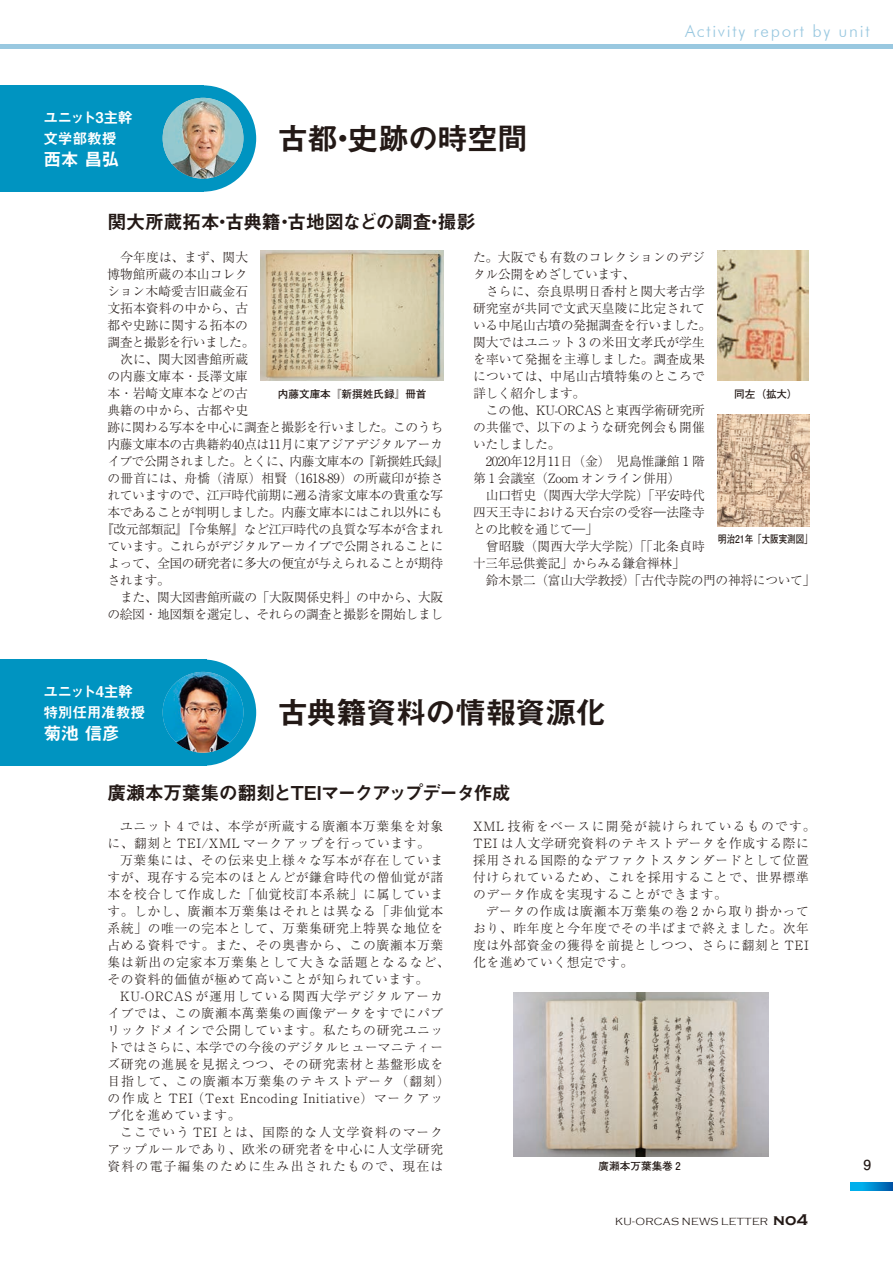
<style>
.page{position:relative;width:893px;height:1263px;background:#fff}
.page>*{position:absolute;margin:0;border:0;box-sizing:border-box;transform-origin:0 0}
.t1{font:30.9px "Midashi Go Pro MB31";letter-spacing:-.035em;color:#231916}
.t2{font:19.2px "Midashi Go Pro MB31";letter-spacing:-.04em;color:#231916}
.t3{font:17.85px "Midashi Go Pro MB31";letter-spacing:-.04em;color:#fff}
.t4{font:300 16.95px "Futura BT";letter-spacing:.1em;color:#99c8e0}
.t5{font:14.85px/21.3px "Midashi Go Pro MB31";letter-spacing:-.035em;color:#fff}
.t6{font:700 13.8px "Futo Go B101 Pr 6";color:#231916}
.t7{font:300 12.75px/17px "Ryumin Pr 6";letter-spacing:.015em;color:#231916;text-align:justify}
.t8{font:300 12.75px/17px "Ryumin Pr 6";letter-spacing:.055em;color:#231916}
.t9{font:300 12.75px/17px "Ryumin Pr 6";letter-spacing:-.025em;color:#231916}
.t10{font:300 12.75px/17px "Ryumin Pr 6";letter-spacing:.05em;color:#231916}
.t11{font:300 12.75px "Ryumin Pr 6";letter-spacing:-.05em;color:#231916}
.t12{font:700 10.65px "Futo Go B101 Pr 6";color:#231916}
.t13{font:300 10.65px "Copperplate Gothic";letter-spacing:.035em;color:#231916}
.t14{font:700 10.65px "Futo Go B101 Pr 6";color:#231916;scale:.8 1}
.s1{font-weight:700;font-size:15.9px}
</style>
<div class="page">
<hr style="left:0;top:45px;width:893px;height:4px;background:#99c8e0">
<div style="left:150px;top:85px;width:106px;height:107px;background:#0094c1;border-radius:50%"></div>
<div style="left:150px;top:659px;width:106px;height:107px;background:#0094c1;border-radius:50%"></div>
<div style="left:0;top:85px;width:203px;height:107px;background:#0094c1"></div>
<div style="left:0;top:659px;width:206px;height:107px;background:#0094c1"></div>
<img style="left:163px;top:98px;width:80px;height:81px;border-radius:40px">
<img style="left:163px;top:672px;width:80px;height:81px;border-radius:40px">
<img style="left:261px;top:251px;width:182px;height:129px">
<img style="left:514px;top:993px;width:254px;height:164px">
<img style="left:718px;top:251px;width:90px;height:129px">
<img style="left:718px;top:415px;width:91px;height:111px">
<svg style="left:850px;top:1182px;width:43px;height:9px"></svg>
<p class="t5" style="left:44px;top:105px;width:91px">ユニット3主幹文学部教授</p>
<h3 class="t3" style="left:44px;top:145px;width:77px">西本 昌弘</h3>
<h1 class="t1" style="left:277px;top:114px;width:252px">古都・史跡の時空間</h1>
<h2 class="t2" style="left:107px;top:206px;width:370px">関大所蔵拓本・古典籍・古地図などの調査・撮影</h2>
<h3 class="t4" style="left:685px;top:21px;width:186px">Activity report by unit</h3>
<p class="t7" style="left:120px;top:248px;width:130px">今年度は、まず、関大</p>
<p class="t7" style="left:107px;top:265px;width:142px">博物館所蔵の本山コレク</p>
<p class="t7" style="left:107px;top:282px;width:142px">ション木崎愛吉旧蔵金石</p>
<p class="t7" style="left:107px;top:299px;width:142px">文拓本資料の中から、古</p>
<p class="t7" style="left:107px;top:316px;width:142px">都や史跡に関する拓本の</p>
<p class="t11" style="left:107px;top:332px;width:149px">調査と撮影を行いました。</p>
<p class="t7" style="left:120px;top:350px;width:129px">次に、関大図書館所蔵</p>
<p class="t7" style="left:107px;top:367px;width:142px">の内藤文庫本・長澤文庫</p>
<p class="t7" style="left:107px;top:384px;width:142px">本・岩崎文庫本などの古</p>
<p class="t7" style="left:107px;top:401px;width:142px">典籍の中から、古都や史</p>
<p class="t9" style="left:107px;top:418px;width:337px">跡に関わる写本を中心に調査と撮影を行いました。このうち</p>
<p class="t9" style="left:107px;top:435px;width:337px">内藤文庫本の古典籍約40点は11月に東アジアデジタルアーカ</p>
<p class="t11" style="left:107px;top:451px;width:344px">イブで公開されました。とくに、内藤文庫本の『新撰姓氏録』</p>
<p class="t7" style="left:107px;top:469px;width:337px">の冊首には、舟橋（清原）相賢（1618-89）の所蔵印が捺さ</p>
<p class="t9" style="left:107px;top:486px;width:337px">れていますので、江戸時代前期に遡る清家文庫本の貴重な写</p>
<p class="t9" style="left:107px;top:503px;width:337px">本であることが判明しました。内藤文庫本にはこれ以外にも</p>
<p class="t9" style="left:101px;top:520px;width:344px">『改元部類記』『令集解』など江戸時代の良質な写本が含まれ</p>
<p class="t9" style="left:107px;top:537px;width:337px">ています。これらがデジタルアーカイブで公開されることに</p>
<p class="t9" style="left:107px;top:554px;width:337px">よって、全国の研究者に多大の便宜が与えられることが期待</p>
<p class="t7" style="left:107px;top:571px;width:64px">されます。</p>
<p class="t9" style="left:120px;top:588px;width:325px">また、関大図書館所蔵の「大阪関係史料」の中から、大阪</p>
<p class="t9" style="left:107px;top:605px;width:337px">の絵図・地図類を選定し、それらの調査と撮影を開始しまし</p>
<p class="t7" style="left:473px;top:248px;width:233px">た。大阪でも有数のコレクションのデジタル公開をめざしています、</p>
<p class="t7" style="left:473px;top:282px;width:240px;text-align:left;text-indent:13px">さらに、奈良県明日香村と関大考古学研究室が共同で文武天皇陵に比定されている中尾山古墳の発掘調査を行いました。関大ではユニット 3 の米田文孝氏が学生を率いて発掘を主導しました。調査成果については、中尾山古墳特集のところで詳しく紹介します。</p>
<p class="t7" style="left:473px;top:401px;width:233px;text-indent:13px">この他、KU-ORCAS と東西学術研究所の共催で、以下のような研究例会も開催いたしました。</p>
<p class="t9" style="left:473px;top:452px;width:233px;text-indent:13px">2020年12月11日（金）　児島惟謙館 1 階第 1 会議室（Zoom オンライン併用）</p>
<p class="t7" style="left:473px;top:486px;width:233px;text-indent:13px">山口哲史（関西大学大学院）「平安時代四天王寺における天台宗の受容―法隆寺との比較を通じて―」</p>
<p class="t9" style="left:473px;top:537px;width:233px;text-indent:13px">曾昭駿（関西大学大学院）「「北条貞時十三年忌供養記」からみる鎌倉禅林」</p>
<p class="t9" style="left:486px;top:571px;width:331px">鈴木景二（富山大学教授）「古代寺院の門の神将について」</p>
<p class="t12" style="left:278px;top:385px;width:150px">内藤文庫本『新撰姓氏録』冊首</p>
<p class="t12" style="left:734px;top:385px;width:65px">同左（拡大）</p>
<p class="t14" style="left:718px;top:530px;width:120px">明治21年「大阪実測図」</p>
<p class="t5" style="left:44px;top:679px;width:103px">ユニット4主幹特別任用准教授</p>
<h3 class="t3" style="left:44px;top:719px;width:78px">菊池 信彦</h3>
<h1 class="t1" style="left:277px;top:688px;width:330px">古典籍資料の情報資源化</h1>
<h2 class="t2" style="left:107px;top:777px;width:405px">廣瀬本万葉集の翻刻とTEIマークアップデータ作成</h2>
<p class="t10" style="left:107px;top:817px;width:337px;text-indent:13px">ユニット 4 では、本学が所蔵する廣瀬本万葉集を対象に、翻刻と TEI/XML マークアップを行っています。</p>
<p class="t8" style="left:107px;top:851px;width:344px;text-indent:13px">万葉集には、その伝来史上様々な写本が存在していますが、現存する完本のほとんどが鎌倉時代の僧仙覚が諸本を校合して作成した「仙覚校訂本系統」に属しています。しかし、廣瀬本万葉集はそれとは異なる「非仙覚本系統」の唯一の完本として、万葉集研究上特異な地位を占める資料です。また、その奥書から、この廣瀬本万葉集は新出の定家本万葉集として大きな話題となるなど、その資料的価値が極めて高いことが知られています。</p>
<p class="t8" style="left:107px;top:987px;width:344px;text-indent:13px">KU-ORCAS が運用している関西大学デジタルアーカイブでは、この廣瀬本萬葉集の画像データをすでにパブリックドメインで公開しています。私たちの研究ユニットではさらに、本学での今後のデジタルヒューマニティーズ研究の進展を見据えつつ、その研究素材と基盤形成を目指して、この廣瀬本万葉集のテキストデータ（翻刻）の作成と TEI（Text Encoding Initiative）マークアップ化を進めています。</p>
<p class="t7" style="left:107px;top:1123px;width:337px;text-indent:13px">ここでいう TEI とは、国際的な人文学資料のマークアップルールであり、欧米の研究者を中心に人文学研究資料の電子編集のために生み出されたもので、現在は</p>
<p class="t8" style="left:473px;top:817px;width:344px">XML 技術をベースに開発が続けられているものです。<br>TEI は人文学研究資料のテキストデータを作成する際に採用される国際的なデファクトスタンダードとして位置付けられているため、これを採用することで、世界標準のデータ作成を実現することができます。</p>
<p class="t7" style="left:473px;top:902px;width:337px;text-indent:13px">データの作成は廣瀬本万葉集の巻 2 から取り掛かっており、昨年度と今年度でその半ばまで終えました。次年度は外部資金の獲得を前提としつつ、さらに翻刻と TEI化を進めていく想定です。</p>
<p class="t12" style="left:598px;top:1158px;width:84px">廣瀬本万葉集巻２</p>
<p class="t13" style="left:615px;top:1216px;width:194px">KU-ORCAS NEWS LETTER <span class="s1">no4</span></p>
<p class="t6" style="left:864px;top:1154px;width:9px">9</p>
</div>
